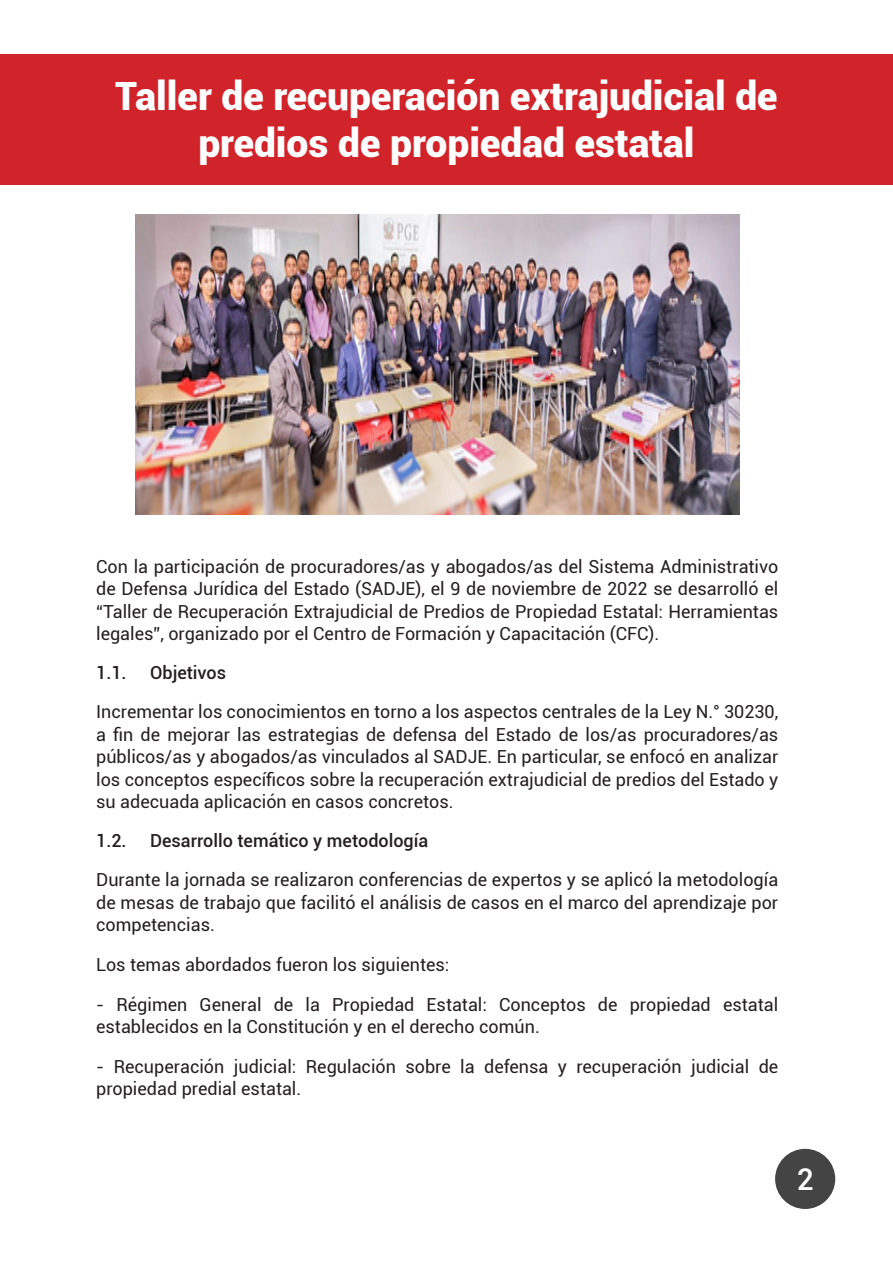
<style>
.page{position:relative;width:893px;height:1263px;background:#fff}
.page>*{position:absolute;margin:0;border:0;box-sizing:border-box;transform-origin:0 0}
.Título{font:900 39px/46.8px "Roboto";color:#fff;text-align:center}
.t1{font:500 30px "Roboto";color:#fff}
.Párrafo{font:18px/22.5px "Roboto";color:#231f20;text-align:justify}
.Subtítulo{font:500 18px "Roboto";color:#231f20}
</style>
<div class="page">
<div style="left:0;top:54px;width:893px;height:131px;background:#d1232a"></div>
<div style="left:775px;top:1149px;width:60px;height:60px;background:#444;border-radius:50%"></div>
<img style="left:136px;top:215px;width:604px;height:299px">
<p class="Título" style="left:115px;top:71px;width:664px">Taller de recuperación extrajudicial de predios de propiedad estatal</p>
<p class="Párrafo" style="left:96px;top:554px;width:684px">Con la participación de procuradores/as y abogados/as del Sistema Administrativo de Defensa Jurídica del Estado (SADJE), el 9 de noviembre de 2022 se desarrolló el “Taller de Recuperación Extrajudicial de Predios de Propiedad Estatal: Herramientas legales”, organizado por el Centro de Formación y Capacitación (CFC).</p>
<p class="Subtítulo" style="left:96px;top:660px;width:32px">1.1.</p>
<p class="Subtítulo" style="left:150px;top:660px;width:78px">Objetivos</p>
<p class="Párrafo" style="left:96px;top:700px;width:684px">Incrementar los conocimientos en torno a los aspectos centrales de la Ley N.° 30230, a fin de mejorar las estrategias de defensa del Estado de los/as procuradores/as públicos/as y abogados/as vinculados al SADJE. En particular, se enfocó en analizar los conceptos específicos sobre la recuperación extrajudicial de predios del Estado y su adecuada aplicación en casos concretos.</p>
<p class="Subtítulo" style="left:96px;top:828px;width:32px">1.2.</p>
<p class="Subtítulo" style="left:150px;top:828px;width:280px">Desarrollo temático y metodología</p>
<p class="Párrafo" style="left:96px;top:868px;width:684px">Durante la jornada se realizaron conferencias de expertos y se aplicó la metodología de mesas de trabajo que facilitó el análisis de casos en el marco del aprendizaje por competencias.</p>
<p class="Párrafo" style="left:96px;top:953px;width:355px">Los temas abordados fueron los siguientes:</p>
<p class="Párrafo" style="left:96px;top:992px;width:684px">- Régimen General de la Propiedad Estatal: Conceptos de propiedad estatal establecidos en la Constitución y en el derecho común.</p>
<p class="Párrafo" style="left:96px;top:1054px;width:684px">- Recuperación judicial: Regulación sobre la defensa y recuperación judicial de propiedad predial estatal.</p>
<p class="t1" style="left:797px;top:1158px;width:19px">2</p>
</div>
